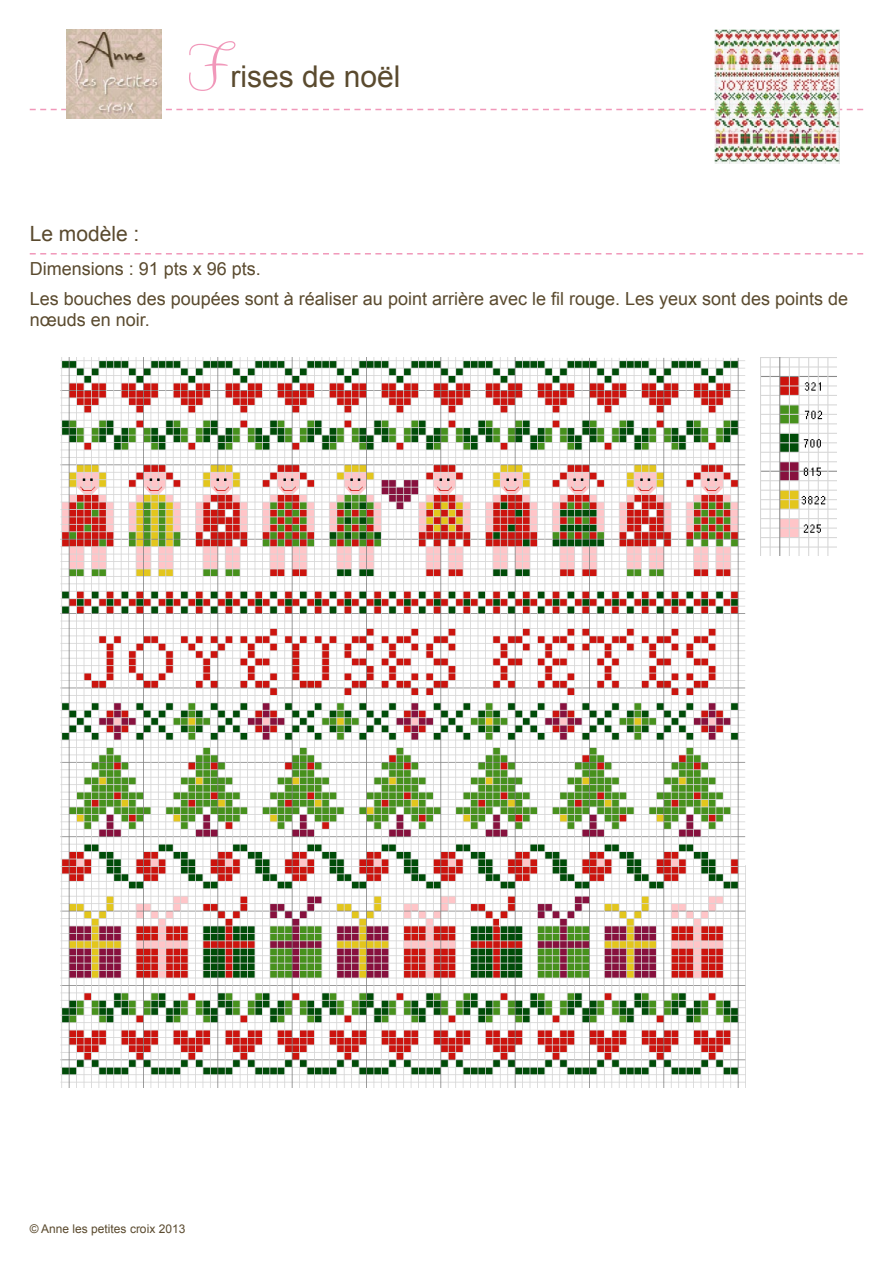
<style>
.page{position:relative;width:893px;height:1263px;background:#fff}
.page>*{position:absolute;margin:0;border:0;box-sizing:border-box;transform-origin:0 0}
.t1{font:30px "Arial";color:#5a4a2e}
.t2{font:21px "Arial";color:#5a4a2e}
.t3{font:18px/30.2px "Arial";color:#5a4a2e}
.t4{font:12px "Arial";color:#5a4a2e}
.s1{font-family:"Clicker Script";font-size:63px;color:#f198ba}
</style>
<div class="page">
<svg style="left:30px;top:253px;width:833px;height:1px"></svg>
<svg style="left:30px;top:109px;width:833px;height:1px"></svg>
<img style="left:67px;top:30px;width:95px;height:89px">
<img style="left:60px;top:357px;width:685px;height:731px">
<img style="left:714px;top:30px;width:125px;height:133px">
<img style="left:760px;top:357px;width:76px;height:199px">
<h1 class="t1" style="left:187px;top:56px;width:215px"><span class="s1">F</span>rises de noël</h1>
<p class="t2" style="left:30px;top:219px;width:111px">Le modèle :</p>
<p class="t3" style="left:30px;top:253px;width:820px">Dimensions : 91 pts x 96 pts.<br>Les bouches des poupées sont à réaliser au point arrière avec le fil rouge. Les yeux sont des points de</p>
<p class="t3" style="left:30px;top:305px;width:122px">nœuds en noir.</p>
<p class="t4" style="left:30px;top:1220px;width:157px">© Anne les petites croix 2013</p>
</div>
